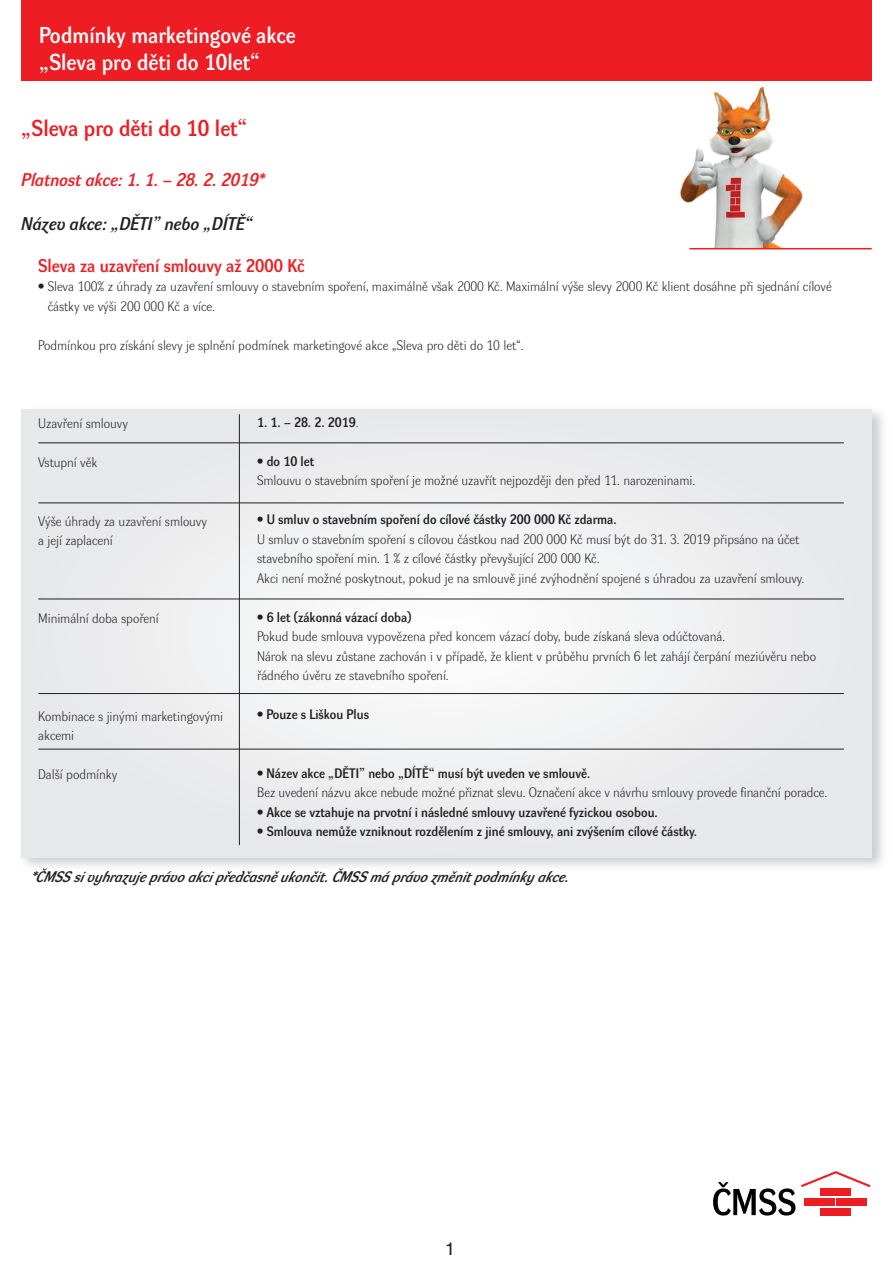
<style>
.page{position:relative;width:893px;height:1263px;background:#fff}
.page>*{position:absolute;margin:0;border:0;box-sizing:border-box;transform-origin:0 0}
.t1{font:22.5px/27px "Dyna Grotesk D";color:#fff}
.t2{font:22.5px "Dyna Grotesk D";color:#ee1d23}
.t3{font:18px "Dyna Grotesk D";color:#ee1d23}
.t4{font:italic 18px "Dyna Grotesk D";color:#ee1d23}
.t5{font:italic 18px "Dyna Grotesk D";color:#231f20}
.t6{font:italic 15px "Dyna Grotesk D";color:#231f20}
.t7{font:13.5px/19.5px "Dyna Grotesk L";letter-spacing:-.005em;color:#231f20}
.t8{font:13.5px "Dyna Grotesk D";color:#231f20}
.s1{font-family:"Dyna Grotesk L"}
</style>
<div class="page">
<div style="left:21px;top:0;width:851px;height:81px;background:#ee1d23"></div>
<img style="left:680px;top:88px;width:123px;height:160px">
<hr style="left:689px;top:248px;width:183px;height:1px;background:#ee1d23">
<svg style="left:21px;top:410px;width:851px;height:447px"></svg>
<hr style="left:38px;top:443px;width:806px;height:1px;background:#231f20">
<hr style="left:38px;top:503px;width:806px;height:1px;background:#231f20">
<hr style="left:38px;top:599px;width:806px;height:1px;background:#231f20">
<hr style="left:38px;top:693px;width:806px;height:1px;background:#231f20">
<hr style="left:38px;top:749px;width:806px;height:1px;background:#231f20">
<hr style="left:239px;top:414px;width:1px;height:431px;background:#231f20">
<svg style="left:713px;top:1182px;width:82px;height:33px"></svg>
<svg style="left:801px;top:1171px;width:69px;height:16px"></svg>
<div style="left:837px;top:1198px;width:30px;height:8px;background:#ee1d23"></div>
<div style="left:804px;top:1198px;width:31px;height:8px;background:#ee1d23"></div>
<div style="left:820px;top:1188px;width:31px;height:8px;background:#ee1d23"></div>
<div style="left:820px;top:1208px;width:31px;height:7px;background:#ee1d23"></div>
<h1 class="t1" style="left:39px;top:23px;width:258px">Podmínky marketingové akce „Sleva pro děti do 10let“</h1>
<h1 class="t2" style="left:21px;top:119px;width:227px">„Sleva pro děti do 10 let“</h1>
<h2 class="t4" style="left:21px;top:170px;width:245px">Platnost akce: 1. 1. – 28. 2. 2019*</h2>
<h2 class="t5" style="left:21px;top:213px;width:232px">Název akce: „DĚTI” nebo „DÍTĚ“</h2>
<h2 class="t3" style="left:38px;top:259px;width:268px">Sleva za uzavření smlouvy až 2000 Kč</h2>
<p class="t7" style="left:48px;top:278px;width:786px;text-indent:-9px">• Sleva 100% z úhrady za uzavření smlouvy o stavebním spoření, maximálně však 2000 Kč. Maximální výše slevy 2000 Kč klient dosáhne při sjednání cílové částky ve výši 200 000 Kč a více.</p>
<p class="t7" style="left:38px;top:337px;width:487px">Podmínkou pro získání slevy je splnění podmínek marketingové akce „Sleva pro děti do 10 let“.</p>
<p class="t8" style="left:257px;top:416px;width:103px">1. 1. – 28. 2. 2019<span class="s1">.</span></p>
<p class="t8" style="left:257px;top:455px;width:58px"><span class="s1">•</span> do 10 let</p>
<p class="t7" style="left:257px;top:472px;width:440px">Smlouvu o stavebním spoření je možné uzavřít nejpozději den před 11. narozeninami.</p>
<p class="t8" style="left:257px;top:514px;width:361px"><span class="s1">•</span> U smluv o stavebním spoření do cílové částky 200 000 Kč zdarma.</p>
<p class="t7" style="left:257px;top:530px;width:549px">U smluv o stavebním spoření s cílovou částkou nad 200 000 Kč musí být do 31. 3. 2019 připsáno na účet stavebního spoření min. 1 % z cílové částky převyšující 200 000 Kč.<br>Akci není možné poskytnout, pokud je na smlouvě jiné zvýhodnění spojené s úhradou za uzavření smlouvy.</p>
<p class="t8" style="left:257px;top:611px;width:156px"><span class="s1">•</span> 6 let (zákonná vázací doba)</p>
<p class="t7" style="left:257px;top:628px;width:560px">Pokud bude smlouva vypovězena před koncem vázací doby, bude získaná sleva odúčtovaná.<br>Nárok na slevu zůstane zachován i v případě, že klient v průběhu prvních 6 let zahájí čerpání meziúvěru nebo řádného úvěru ze stavebního spoření.</p>
<p class="t8" style="left:257px;top:709px;width:113px"><span class="s1">•</span> Pouze s Liškou Plus</p>
<p class="t7" style="left:38px;top:415px;width:91px">Uzavření smlouvy</p>
<p class="t7" style="left:38px;top:454px;width:61px">Vstupní věk</p>
<p class="t7" style="left:38px;top:512px;width:170px">Výše úhrady za uzavření smlouvy a její zaplacení</p>
<p class="t7" style="left:38px;top:610px;width:122px">Minimální doba spoření</p>
<p class="t7" style="left:38px;top:707px;width:187px">Kombinace s jinými marketingovými akcemi</p>
<p class="t7" style="left:38px;top:766px;width:81px">Další podmínky</p>
<p class="t8" style="left:257px;top:767px;width:335px"><span class="s1">•</span> Název akce „DĚTI” nebo „DÍTĚ“ musí být uveden ve smlouvě.</p>
<p class="t7" style="left:257px;top:784px;width:572px">Bez uvedení názvu akce nebude možné přiznat slevu. Označení akce v návrhu smlouvy provede finanční poradce.</p>
<p class="t8" style="left:257px;top:806px;width:402px"><span class="s1">•</span> Akce se vztahuje na prvotní i následné smlouvy uzavřené fyzickou osobou.</p>
<p class="t8" style="left:257px;top:826px;width:441px"><span class="s1">•</span> Smlouva nemůže vzniknout rozdělením z jiné smlouvy, ani zvýšením cílové částky.</p>
<p class="t6" style="left:31px;top:868px;width:542px">*ČMSS si vyhrazuje právo akci předčasně ukončit. ČMSS má právo změnit podmínky akce.</p>
</div>
